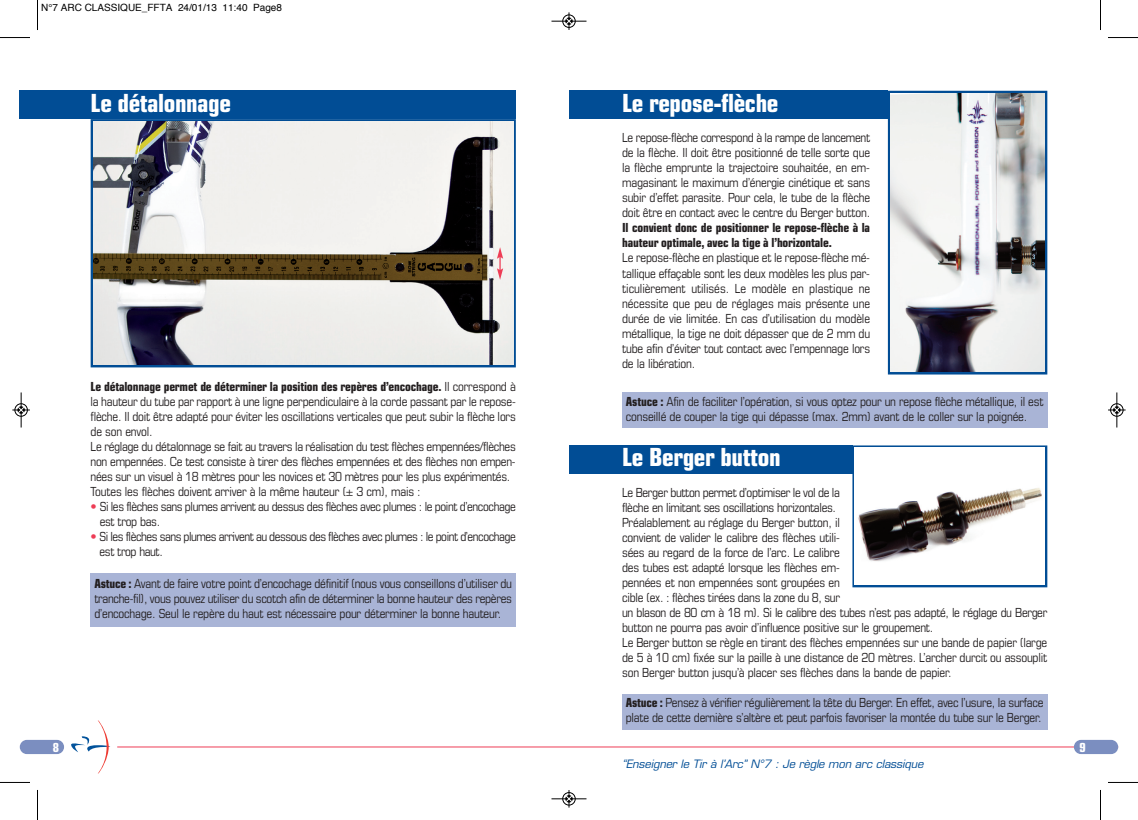
<style>
.page{position:relative;width:1138px;height:820px;background:#fff}
.page>*{position:absolute;margin:0;border:0;box-sizing:border-box;transform-origin:0 0}
.t1{font:700 condensed 25px "Eurostile";letter-spacing:-.015em;color:#fff}
.t2{font:condensed 12.5px/15px "Eurostile";letter-spacing:-.015em;color:#231f20}
.t3{font:condensed 12.5px/15px "Eurostile";letter-spacing:-.035em;color:#231f20}
.t4{font:700 condensed 12.5px/15px "Eurostile";letter-spacing:-.015em;color:#231f20}
.t5{font:700 condensed 12.5px "Eurostile";color:#fff}
.t6{font:italic 11.25px "Eurostile";color:#014d95}
.t7{font:10px "Helvetica";color:#000}
.s1{font-weight:700}
.s2{color:#ee3d56}
</style>
<div class="page">
<div style="left:569px;top:445px;width:283px;height:28px;background:#014d95"></div>
<div style="left:20px;top:91px;width:496px;height:28px;background:#014d95"></div>
<hr style="left:117px;top:746px;width:452px;height:1px;background:#ee3d56">
<div style="left:20px;top:739px;width:44px;height:14px;background:#7b8ec0;border-radius:7px"></div>
<hr style="left:569px;top:746px;width:549px;height:1px;background:#ee3d56">
<div style="left:1074px;top:739px;width:44px;height:14px;background:#7b8ec0;border-radius:7px"></div>
<svg style="left:71px;top:720px;width:39px;height:53px"></svg>
<div style="left:91px;top:119px;width:425px;height:248px;border:2px solid #014d95"></div>
<img style="left:93px;top:121px;width:420px;height:244px">
<div style="left:888px;top:91px;width:159px;height:283px;border:2px solid #014d95"></div>
<img style="left:890px;top:93px;width:155px;height:279px">
<div style="left:91px;top:573px;width:425px;height:53px;background:#a9b4d6"></div>
<div style="left:622px;top:392px;width:425px;height:35px;background:#a9b4d6"></div>
<div style="left:622px;top:693px;width:425px;height:35px;background:#a9b4d6"></div>
<div style="left:569px;top:91px;width:319px;height:28px;background:#014d95"></div>
<div style="left:852px;top:445px;width:195px;height:142px;border:2px solid #014d95"></div>
<img style="left:855px;top:447px;width:190px;height:137px">
<svg style="left:497px;top:247px;width:6px;height:33px"></svg>
<hr style="left:37px;top:0;width:1px;height:30px;background:#000">
<hr style="left:0;top:37px;width:30px;height:1px;background:#000">
<hr style="left:1100px;top:0;width:1px;height:30px;background:#000">
<hr style="left:1108px;top:37px;width:30px;height:1px;background:#000">
<hr style="left:37px;top:789px;width:1px;height:30px;background:#000">
<hr style="left:0;top:781px;width:30px;height:1px;background:#000">
<hr style="left:1100px;top:789px;width:1px;height:30px;background:#000">
<hr style="left:1108px;top:781px;width:30px;height:1px;background:#000">
<div style="left:562px;top:14px;width:14px;height:14px;border:1px solid #fff;border-radius:50%"></div>
<hr style="left:551px;top:21px;width:35px;height:1px;background:#000">
<div style="left:563px;top:15px;width:12px;height:13px;border:1px solid #000;border-radius:50%"></div>
<svg style="left:566px;top:12px;width:6px;height:18px"></svg>
<div style="left:562px;top:791px;width:14px;height:14px;border:1px solid #fff;border-radius:50%"></div>
<hr style="left:551px;top:798px;width:35px;height:1px;background:#000">
<div style="left:563px;top:792px;width:12px;height:12px;border:1px solid #000;border-radius:50%"></div>
<svg style="left:566px;top:790px;width:6px;height:17px"></svg>
<div style="left:14px;top:403px;width:14px;height:13px;border:1px solid #fff;border-radius:50%"></div>
<hr style="left:21px;top:392px;width:1px;height:35px;background:#000">
<div style="left:15px;top:403px;width:13px;height:13px;border:1px solid #000;border-radius:50%"></div>
<svg style="left:12px;top:406px;width:18px;height:7px"></svg>
<div style="left:1110px;top:403px;width:14px;height:13px;border:1px solid #fff;border-radius:50%"></div>
<hr style="left:1117px;top:392px;width:1px;height:35px;background:#000">
<div style="left:1110px;top:403px;width:13px;height:13px;border:1px solid #000;border-radius:50%"></div>
<svg style="left:1108px;top:406px;width:18px;height:7px"></svg>
<p class="t7" style="left:41px;top:4px;width:242px">N°7 ARC CLASSIQUE_FFTA 24/01/13 11:40 Page8</p>
<h1 class="t1" style="left:91px;top:93px;width:142px">Le détalonnage</h1>
<p class="t2" style="left:91px;top:379px;width:427px"><span class="s1">Le détalonnage permet de déterminer la position des repères d’encochage.</span> Il correspond à la hauteur du tube par rapport à une ligne perpendiculaire à la corde passant par le repose&shy;flèche. Il doit être adapté pour éviter les oscillations verticales que peut subir la flèche lors de son envol.<br>Le réglage du détalonnage se fait au travers la réalisation du test flèches empennées/flèches non empennées. Ce test consiste à tirer des flèches empennées et des flèches non empen&shy;nées sur un visuel à 18 mètres pour les novices et 30 mètres pour les plus expérimentés.<br>Toutes les flèches doivent arriver à la même hauteur (± 3 cm), mais :</p>
<p class="t2" style="left:100px;top:499px;width:418px;text-indent:-9px"><span class="s2">•</span> Si les flèches sans plumes arrivent au dessus des flèches avec plumes : le point d’encochage est trop bas.</p>
<p class="t3" style="left:100px;top:529px;width:418px;text-indent:-9px"><span class="s2">•</span> Si les flèches sans plumes arrivent au dessous des flèches avec plumes : le point d’encochage est trop haut.</p>
<p class="t2" style="left:94px;top:577px;width:419px;text-align:justify"><span class="s1">Astuce :</span> Avant de faire votre point d’encochage définitif (nous vous conseillons d’utiliser du tranche-fil), vous pouvez utiliser du scotch afin de déterminer la bonne hauteur des repères d’encochage. Seul le repère du haut est nécessaire pour déterminer la bonne hauteur.</p>
<p class="t5" style="left:53px;top:742px;width:8px">8</p>
<h1 class="t1" style="left:622px;top:93px;width:158px">Le repose-flèche</h1>
<p class="t2" style="left:622px;top:131px;width:250px;text-align:justify">Le repose-flèche correspond à la rampe de lancement de la flèche. Il doit être positionné de telle sorte que la flèche emprunte la trajectoire souhaitée, en em&shy;magasinant le maximum d’énergie cinétique et sans subir d’effet parasite. Pour cela, le tube de la flèche doit être en contact avec le centre du Berger button.</p>
<p class="t4" style="left:622px;top:221px;width:250px">Il convient donc de positionner le repose-flèche à la hauteur optimale, avec la tige à l’horizontale.</p>
<p class="t2" style="left:622px;top:251px;width:250px;text-align:justify">Le repose-flèche en plastique et le repose-flèche mé&shy;tallique effaçable sont les deux modèles les plus par&shy;ticulièrement utilisés. Le modèle en plastique ne nécessite que peu de réglages mais présente une durée de vie limitée. En cas d’utilisation du modèle métallique, la tige ne doit dépasser que de 2 mm du tube afin d’éviter tout contact avec l’empennage lors de la libération.</p>
<p class="t2" style="left:626px;top:395px;width:419px"><span class="s1">Astuce :</span> Afin de faciliter l’opération, si vous optez pour un repose flèche métallique, il est conseillé de couper la tige qui dépasse (max. 2mm) avant de le coller sur la poignée.</p>
<h1 class="t1" style="left:622px;top:448px;width:160px">Le Berger button</h1>
<p class="t2" style="left:622px;top:486px;width:427px">Le Berger button permet d’optimiser le vol de la<br>flèche en limitant ses oscillations horizontales.<br>Préalablement au réglage du Berger button, il<br>convient de valider le calibre des flèches utili-<br>sées au regard de la force de l’arc. Le calibre<br>des tubes est adapté lorsque les flèches em-<br>pennées et non empennées sont groupées en<br>cible (ex. : flèches tirées dans la zone du 8, sur<br>un blason de 80 cm à 18 m). Si le calibre des tubes n’est pas adapté, le réglage du Berger button ne pourra pas avoir d’influence positive sur le groupement.<br>Le Berger button se règle en tirant des flèches empennées sur une bande de papier (large de 5 à 10 cm) fixée sur la paille à une distance de 20 mètres. L’archer durcit ou assouplit son Berger button jusqu’à placer ses flèches dans la bande de papier.</p>
<p class="t2" style="left:626px;top:696px;width:419px"><span class="s1">Astuce :</span> Pensez à vérifier régulièrement la tête du Berger. En effet, avec l’usure, la surface plate de cette dernière s’altère et peut parfois favoriser la montée du tube sur le Berger.</p>
<p class="t6" style="left:622px;top:758px;width:305px">“Enseigner le Tir à l’Arc” N°7 : Je règle mon arc classique</p>
<p class="t5" style="left:1080px;top:742px;width:8px">9</p>
</div>
